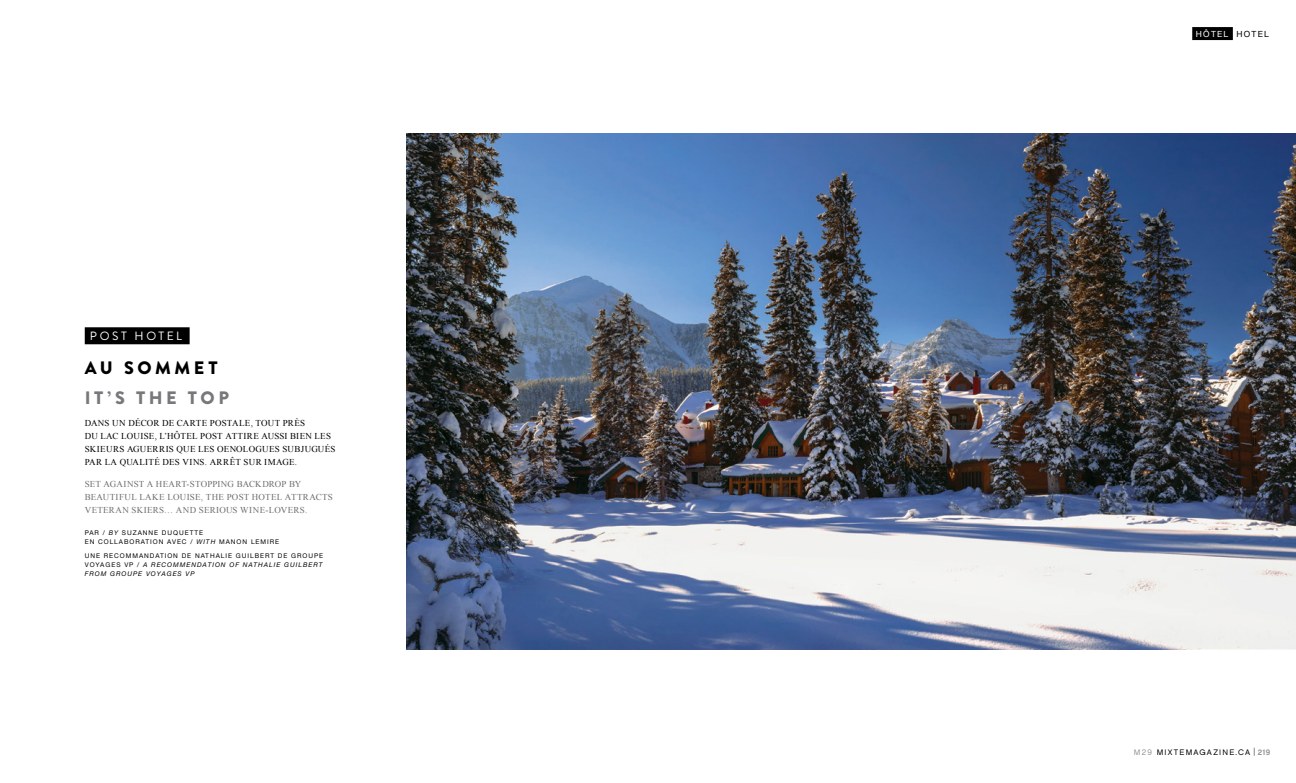
<style>
.page{position:relative;width:1296px;height:783px;background:#fff}
.page>*{position:absolute;margin:0;border:0;box-sizing:border-box;transform-origin:0 0}
.t1{font:900 18px "Brandon Grotesque";letter-spacing:.19em;color:#77787b}
.t2{font:900 18px "Brandon Grotesque";letter-spacing:.2em;color:#000}
.t3{font:12px "Brandon Grotesque";letter-spacing:.215em;color:#fff}
.t4{font:9px/13px "Times New Roman";letter-spacing:.025em;color:#000}
.t5{font:9px/13px "Times New Roman";letter-spacing:.025em;color:#6d6e71}
.t6{font:8.5px "Helvetica Neue LT Std";letter-spacing:.15em;color:#fff}
.t7{font:8px "Chalet London Nineteen Sixty";letter-spacing:.15em;color:#000}
.t8{font:6.5px/9px "Helvetica Neue LT Std";letter-spacing:.15em;color:#000}
.s1{font-style:italic}
.s2{color:#000}
.s3{color:#939598}
.s4{font-family:"Helvetica Neue LT Std";font-weight:300}
.s5{font-family:"Chalet New York Nineteen Sixty";color:#939598}
</style>
<div class="page">
<div style="left:85px;top:327px;width:105px;height:17px;background:#000"></div>
<img style="left:407px;top:134px;width:889px;height:515px">
<div style="left:1192px;top:27px;width:41px;height:13px;background:#000"></div>
<h2 class="t3" style="left:90px;top:328px;width:94px">POST HOTEL</h2>
<h1 class="t2" style="left:85px;top:355px;width:134px">AU SOMMET</h1>
<h1 class="t1" style="left:85px;top:385px;width:146px">IT’S THE TOP</h1>
<h3 class="t4" style="left:85px;top:416px;width:252px">DANS UN DÉCOR DE CARTE POSTALE, TOUT PRÈS<br>DU LAC LOUISE, L’HÔTEL POST ATTIRE AUSSI BIEN LES SKIEURS AGUERRIS QUE LES OENOLOGUES SUBJUGUÉS PAR LA QUALITÉ DES VINS. ARRÊT SUR IMAGE.</h3>
<h3 class="t5" style="left:85px;top:477px;width:250px">SET AGAINST A HEART-STOPPING BACKDROP BY<br>BEAUTIFUL LAKE LOUISE, THE POST HOTEL ATTRACTS<br>VETERAN SKIERS… AND SERIOUS WINE-LOVERS.</h3>
<p class="t8" style="left:85px;top:528px;width:196px">PAR / <span class="s1">BY</span> SUZANNE DUQUETTE<br>EN COLLABORATION AVEC / <span class="s1">WITH</span> MANON LEMIRE</p>
<p class="t8" style="left:85px;top:551px;width:240px;text-align:justify">UNE RECOMMANDATION DE NATHALIE GUILBERT DE GROUPE VOYAGES VP / <span class="s1">A RECOMMENDATION OF NATHALIE GUILBERT FROM GROUPE VOYAGES VP</span></p>
<h3 class="t6" style="left:1196px;top:28px;width:75px">HÔTEL <span class="s2">HOTEL</span></h3>
<p class="t7" style="left:1134px;top:747px;width:138px"><span class="s3">M29</span> MIXTEMAGAZINE.CA <span class="s4">|</span> <span class="s5">219</span></p>
</div>
